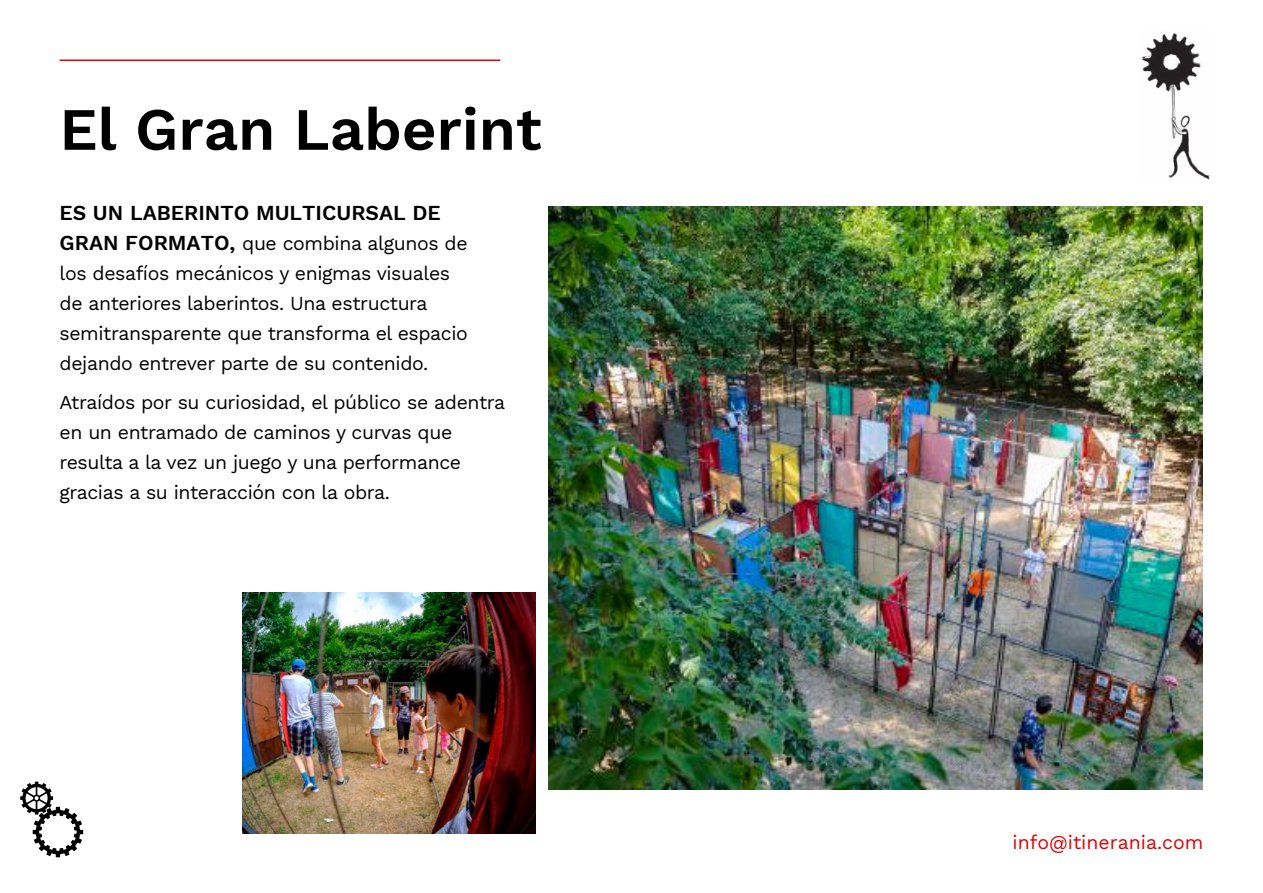
<style>
.page{position:relative;width:1263px;height:893px;background:#fff}
.page>*{position:absolute;margin:0;border:0;box-sizing:border-box;transform-origin:0 0}
.t1{font:600 60px "Work Sans";color:#000}
.t2{font:600 21px "Work Sans";color:#000}
.t3{font:19.5px/30px "Work Sans";letter-spacing:-.02em;color:#000}
.t4{font:19.5px "Work Sans";color:#e00000}
.s1{font-weight:600;font-size:21px}
</style>
<div class="page">
<img style="left:1142px;top:33px;width:68px;height:147px">
<svg style="left:20px;top:782px;width:63px;height:75px"></svg>
<img style="left:548px;top:206px;width:655px;height:584px">
<img style="left:243px;top:592px;width:292px;height:241px">
<hr style="left:60px;top:60px;width:440px;height:1px;background:#e00000">
<h1 class="t1" style="left:60px;top:94px;width:484px">El Gran Laberint</h1>
<p class="t2" style="left:60px;top:201px;width:383px">ES UN LABERINTO MULTICURSAL DE</p>
<p class="t3" style="left:60px;top:228px;width:410px"><span class="s1">GRAN FORMATO,</span> que combina algunos de los desafíos mecánicos y enigmas visuales de anteriores laberintos. Una estructura semitransparente que transforma el espacio dejando entrever parte de su contenido.</p>
<p class="t3" style="left:60px;top:387px;width:447px">Atraídos por su curiosidad, el público se adentra en un entramado de caminos y curvas que resulta a la vez un juego y una performance gracias a su interacción con la obra.</p>
<p class="t4" style="left:1012px;top:831px;width:192px">info@itinerania.com</p>
</div>
